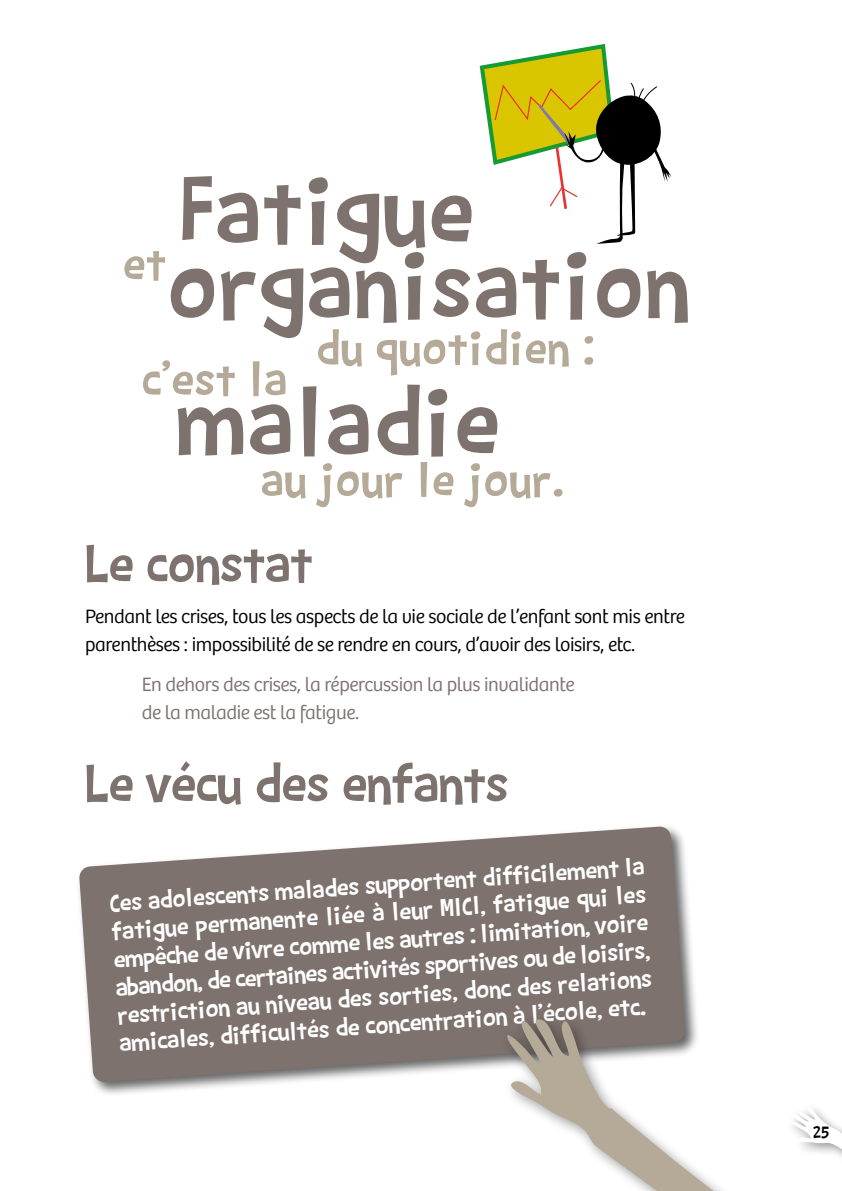
<style>
.page{position:relative;width:842px;height:1191px;background:#fff}
.page>*{position:absolute;margin:0;border:0;box-sizing:border-box;transform-origin:0 0}
.t1{font:106.6px/74.8px "Barthowheel";color:#7e726e}
.t2{font:60px "Barthowheel";letter-spacing:-.02em;color:#7e726e}
.t3{font:53.2px "Barthowheel";color:#b5a997}
.t4{font:28px/28px "Barthowheel";color:#fff;text-align:justify}
.t5{font:300 20px/28px "Bree";letter-spacing:-.02em;color:#000}
.t6{font:300 20px/28px "Bree";letter-spacing:-.02em;color:#7e726e}
.t7{font:18px "Barthowheel";color:#000}
</style>
<div class="page">
<svg style="left:792px;top:1108px;width:50px;height:49px"></svg>
<div style="left:76px;top:823px;width:624px;height:274px;background:#000;opacity:.6"></div>
<svg style="left:79px;top:826px;width:606px;height:256px;background:#8d837f"></svg>
<svg style="left:505px;top:1009px;width:217px;height:182px"></svg>
<svg style="left:479px;top:44px;width:192px;height:200px"></svg>
<h1 class="t1" style="left:166px;top:170px;width:526px">Fatigue organisation</h1>
<h3 class="t3" style="left:122px;top:233px;width:45px">et</h3>
<h3 class="t3" style="left:315px;top:317px;width:281px">du quotidien :</h3>
<h1 class="t1" style="left:175px;top:382px;width:326px">maladie</h1>
<h3 class="t3" style="left:260px;top:449px;width:305px">au jour le jour.</h3>
<h3 class="t3" style="left:141px;top:349px;width:147px">c’est la</h3>
<h2 class="t2" style="left:85px;top:529px;width:229px">Le constat</h2>
<p class="t5" style="left:85px;top:603px;width:601px">Pendant les crises, tous les aspects de la vie sociale de l’enfant sont mis entre parenthèses : impossibilité de se rendre en cours, d’avoir des loisirs, etc.</p>
<p class="t6" style="left:142px;top:670px;width:434px">En dehors des crises, la répercussion la plus invalidante de la maladie est la fatigue.</p>
<h2 class="t2" style="left:85px;top:749px;width:425px">Le vécu des enfants</h2>
<p class="t4" style="left:109px;top:888px;width:538px;rotate:-4deg">Ces adolescents malades supportent difficilement la fatigue permanente liée à leur MICI, fatigue qui les empêche de vivre comme les autres : limitation, voire abandon, de certaines activités sportives ou de loisirs, restriction au niveau des sorties, donc des relations amicales, difficultés de concentration à l’école, etc.</p>
<p class="t7" style="left:813px;top:1122px;width:18px">25</p>
</div>
